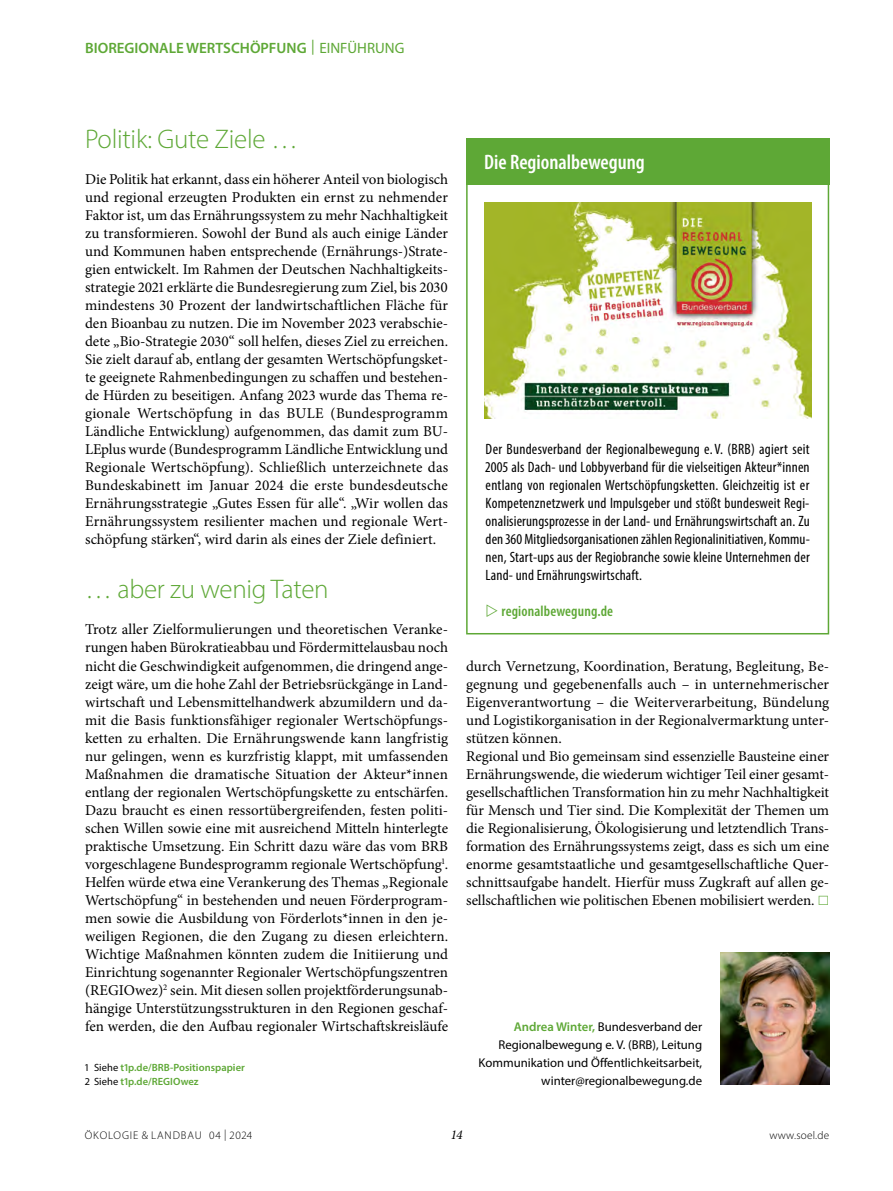
<style>
.page{position:relative;width:893px;height:1191px;background:#fff}
.page>*{position:absolute;margin:0;border:0;box-sizing:border-box;transform-origin:0 0}
.t1{font:300 27px "Myriad Pro";letter-spacing:-.01em;color:#5ea836}
.t2{font:600 condensed 21px "Myriad Pro";color:#fff}
.t3{font:15px/18px "Minion Pro";letter-spacing:-.005em;color:#000;text-align:justify}
.t4{font:condensed 15px/18px "Myriad Pro";letter-spacing:.01em;color:#000;text-align:justify}
.t5{font:600 15px "Myriad Pro";color:#5ea836}
.t6{font:600 condensed 15px "Myriad Pro";letter-spacing:.01em;color:#5ea836}
.t7{font:italic 13.5px "Minion Pro";color:#000}
.t8{font:12.75px/18px "Myriad Pro";color:#000;text-align:right}
.t9{font:300 11.25px "Myriad Pro";letter-spacing:.08em;color:#000}
.t10{font:300 11.25px "Myriad Pro";letter-spacing:.02em;color:#000}
.t11{font:600 10.5px/13.5px "Myriad Pro";letter-spacing:.005em;color:#5ea836}
.s1{font-weight:400}
.s2{font-weight:400;color:#000}
.s3{font-weight:600;color:#5ea836}
</style>
<div class="page">
<img style="left:720px;top:952px;width:109px;height:132px">
<div style="left:466px;top:138px;width:363px;height:496px;border:2px solid #5ea836"></div>
<div style="left:466px;top:138px;width:363px;height:47px;background:#5ea836"></div>
<img style="left:484px;top:202px;width:327px;height:216px">
<p class="t5" style="left:85px;top:38px;width:321px">BIOREGIONALE WERTSCHÖPFUNG <span class="s1">| EINFÜHRUNG</span></p>
<h1 class="t1" style="left:85px;top:123px;width:215px">Politik: Gute Ziele …</h1>
<p class="t3" style="left:85px;top:171px;width:365px">Die Politik hat erkannt, dass ein höherer Anteil von biologisch und regional erzeugten Produkten ein ernst zu nehmender Faktor ist, um das Ernährungssystem zu mehr Nachhaltigkeit zu transformieren. Sowohl der Bund als auch einige Länder und Kommunen haben entsprechende (Ernährungs-)Strate&shy;gien entwickelt. Im Rahmen der Deutschen Nachhaltigkeits&shy;strategie 2021 erklärte die Bundesregierung zum Ziel, bis 2030 mindestens 30 Prozent der landwirtschaftlichen Fläche für den Bioanbau zu nutzen. Die im November 2023 verabschie&shy;dete „Bio-Strategie 2030“ soll helfen, dieses Ziel zu erreichen.<br>Sie zielt darauf ab, entlang der gesamten Wertschöpfungsket&shy;te geeignete Rahmenbedingungen zu schaffen und bestehen&shy;de Hürden zu beseitigen. Anfang 2023 wurde das Thema re&shy;gionale Wertschöpfung in das BULE (Bundesprogramm Ländliche Entwicklung) aufgenommen, das damit zum BU-LEplus wurde (Bundesprogramm Ländliche Entwicklung und Regionale Wertschöpfung). Schließlich unterzeichnete das Bundeskabinett im Januar 2024 die erste bundesdeutsche Ernährungsstrategie „Gutes Essen für alle“. „Wir wollen das Ernährungssystem resilienter machen und regionale Wert&shy;schöpfung stärken“, wird darin als eines der Ziele definiert.</p>
<h1 class="t1" style="left:85px;top:573px;width:245px">… aber zu wenig Taten</h1>
<p class="t3" style="left:85px;top:621px;width:365px">Trotz aller Zielformulierungen und theoretischen Veranke&shy;rungen haben Bürokratieabbau und Fördermittelausbau noch nicht die Geschwindigkeit aufgenommen, die dringend ange&shy;zeigt wäre, um die hohe Zahl der Betriebsrückgänge in Land&shy;wirtschaft und Lebensmittelhandwerk abzumildern und da&shy;mit die Basis funktionsfähiger regionaler Wertschöpfungs&shy;ketten zu erhalten. Die Ernährungswende kann langfristig nur gelingen, wenn es kurzfristig klappt, mit umfassenden Maßnahmen die dramatische Situation der Akteur*innen entlang der regionalen Wertschöpfungskette zu entschärfen.<br>Dazu braucht es einen ressortübergreifenden, festen politi&shy;schen Willen sowie eine mit ausreichend Mitteln hinterlegte praktische Umsetzung. Ein Schritt dazu wäre das vom BRB vorgeschlagene Bundesprogramm regionale Wertschöpfung<sup>1</sup>.<br>Helfen würde etwa eine Verankerung des Themas „Regionale Wertschöpfung“ in bestehenden und neuen Förderprogram&shy;men sowie die Ausbildung von Förderlots*innen in den je&shy;weiligen Regionen, die den Zugang zu diesen erleichtern.<br>Wichtige Maßnahmen könnten zudem die Initiierung und Einrichtung sogenannter Regionaler Wertschöpfungszentren (REGIOwez)<sup>2</sup> sein. Mit diesen sollen projektförderungsunab&shy;hängige Unterstützungsstrukturen in den Regionen geschaf&shy;fen werden, die den Aufbau regionaler Wirtschaftskreisläufe</p>
<p class="t11" style="left:85px;top:1060px;width:161px"><span class="s2">1 Siehe</span> t1p.de/BRB-Positionspapier<br><span class="s2">2 Siehe</span> t1p.de/REGIOwez</p>
<h2 class="t2" style="left:484px;top:149px;width:162px">Die Regionalbewegung</h2>
<p class="t4" style="left:486px;top:440px;width:326px">Der Bundesverband der Regionalbewegung e.V. (BRB) agiert seit 2005 als Dach- und Lobbyverband für die vielseitigen Akteur*innen entlang von regionalen Wertschöpfungsketten. Gleichzeitig ist er Kompetenznetzwerk und Impulsgeber und stößt bundesweit Regi&shy;onalisierungsprozesse in der Land- und Ernährungswirtschaft an. Zu den 360 Mitgliedsorganisationen zählen Regionalinitiativen, Kommu&shy;nen, Start-ups aus der Regiobranche sowie kleine Unternehmen der Land- und Ernährungswirtschaft.</p>
<p class="t6" style="left:502px;top:602px;width:113px">regionalbewegung.de</p>
<p class="t3" style="left:466px;top:657px;width:365px;text-align:left">durch Vernetzung, Koordination, Beratung, Begleitung, Be&shy;gegnung und gegebenenfalls auch – in unternehmerischer Eigenverantwortung – die Weiterverarbeitung, Bündelung und Logistikorganisation in der Regionalvermarktung unter&shy;stützen können.<br>Regional und Bio gemeinsam sind essenzielle Bausteine einer Ernährungswende, die wiederum wichtiger Teil einer gesamt&shy;gesellschaftlichen Transformation hin zu mehr Nachhaltigkeit für Mensch und Tier sind. Die Komplexität der Themen um die Regionalisierung, Ökologisierung und letztendlich Trans&shy;formation des Ernährungssystems zeigt, dass es sich um eine enorme gesamtstaatliche und gesamtgesellschaftliche Quer&shy;schnittsaufgabe handelt. Hierfür muss Zugkraft auf allen ge&shy;sellschaftlichen wie politischen Ebenen mobilisiert werden.</p>
<p class="t8" style="left:478px;top:1017px;width:225px"><span class="s3">Andrea Winter,</span> Bundesverband der Regionalbewegung e. V. (BRB), Leitung Kommunikation und Öffentlichkeitsarbeit, winter@regionalbewegung.de</p>
<p class="t9" style="left:85px;top:1128px;width:169px">ÖKOLOGIE &amp; LANDBAU 04 | 2024</p>
<p class="t7" style="left:452px;top:1125px;width:12px">14</p>
<p class="t10" style="left:769px;top:1128px;width:61px">www.soel.de</p>
</div>
